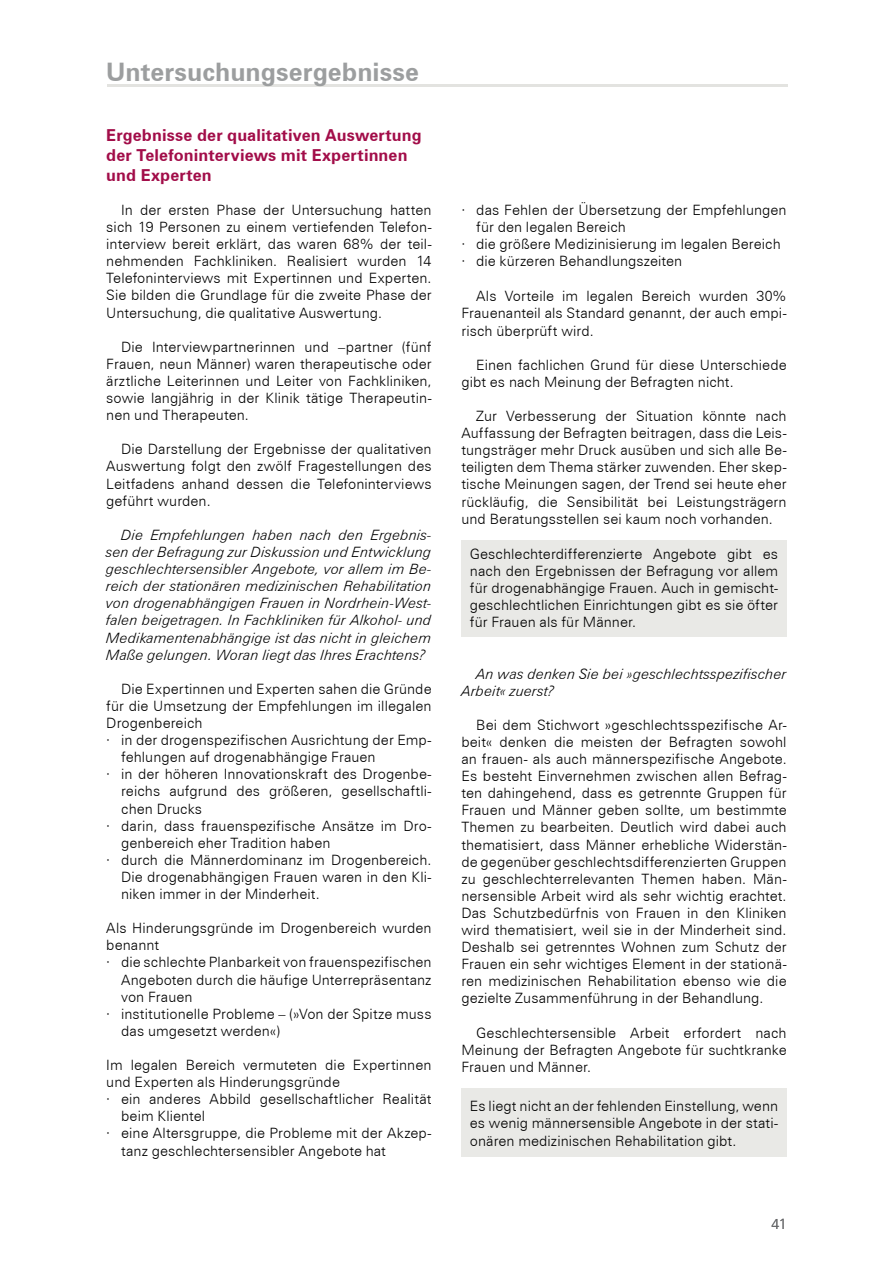
<style>
.page{position:relative;width:893px;height:1263px;background:#fff}
.page>*{position:absolute;margin:0;border:0;box-sizing:border-box;transform-origin:0 0}
.t1{font:700 25.5px "Zurich BT";color:#9c9e9f}
.t2{font:700 16.5px/19.8px "Zurich BT";letter-spacing:.005em;color:#a20d49}
.t3{font:300 14.25px/17.1px "Zurich BT";letter-spacing:.005em;color:#000;text-align:justify}
.t4{font:italic 300 14.25px/17.1px "Zurich BT";letter-spacing:.005em;color:#000;text-align:justify}
.t5{font:300 14.25px "Zurich BT";color:#646567}
</style>
<div class="page">
<div style="left:461px;top:1089px;width:326px;height:68px;background:#e9e9e6"></div>
<div style="left:461px;top:540px;width:326px;height:97px;background:#e9e9e6"></div>
<hr style="left:108px;top:84px;width:680px;height:3px;background:#e3e3e0">
<h1 class="t1" style="left:106px;top:56px;width:314px">Untersuchungsergebnisse</h1>
<p class="t2" style="left:106px;top:125px;width:317px">Ergebnisse der qualitativen Auswertung der Telefoninterviews mit Expertinnen und Experten</p>
<p class="t3" style="left:106px;top:201px;width:327px;text-indent:15px">In der ersten Phase der Untersuchung hatten sich 19 Personen zu einem vertiefenden Telefon&shy;interview bereit erklärt, das waren 68% der teil&shy;nehmenden Fachkliniken. Realisiert wurden 14<br>Telefoninterviews mit Expertinnen und Experten.<br>Sie bilden die Grundlage für die zweite Phase der Untersuchung, die qualitative Auswertung.</p>
<p class="t3" style="left:106px;top:338px;width:327px;text-indent:15px">Die Interviewpartnerinnen und –partner (fünf Frauen, neun Männer) waren therapeutische oder ärztliche Leiterinnen und Leiter von Fachkliniken, sowie langjährig in der Klinik tätige Therapeutin&shy;nen und Therapeuten.</p>
<p class="t3" style="left:106px;top:441px;width:327px;text-indent:15px">Die Darstellung der Ergebnisse der qualitativen Auswertung folgt den zwölf Fragestellungen des Leitfadens anhand dessen die Telefoninterviews geführt wurden.</p>
<p class="t4" style="left:106px;top:526px;width:327px;text-indent:15px">Die Empfehlungen haben nach den Ergebnis&shy;sen der Befragung zur Diskussion und Entwicklung geschlechtersensibler Angebote, vor allem im Be&shy;reich der stationären medizinischen Rehabilitation von drogenabhängigen Frauen in Nordrhein-West&shy;falen beigetragen. In Fachkliniken für Alkohol- und Medikamentenabhängige ist das nicht in gleichem Maße gelungen. Woran liegt das Ihres Erachtens?</p>
<p class="t3" style="left:121px;top:680px;width:312px">Die Expertinnen und Experten sahen die Gründe</p>
<p class="t3" style="left:106px;top:697px;width:327px">für die Umsetzung der Empfehlungen im illegalen</p>
<p class="t3" style="left:106px;top:714px;width:98px">Drogenbereich</p>
<p class="t3" style="left:106px;top:731px;width:327px">· in der drogenspezifischen Ausrichtung der Emp-</p>
<p class="t3" style="left:121px;top:748px;width:256px">fehlungen auf drogenabhängige Frauen</p>
<p class="t3" style="left:106px;top:765px;width:327px">· in der höheren Innovationskraft des Drogenbe-</p>
<p class="t3" style="left:121px;top:783px;width:312px">reichs aufgrund des größeren, gesellschaftli-</p>
<p class="t3" style="left:121px;top:800px;width:82px">chen Drucks</p>
<p class="t3" style="left:106px;top:817px;width:327px">· darin, dass frauenspezifische Ansätze im Dro-</p>
<p class="t3" style="left:121px;top:834px;width:211px">genbereich eher Tradition haben</p>
<p class="t3" style="left:106px;top:851px;width:327px">· durch die Männerdominanz im Drogenbereich.</p>
<p class="t3" style="left:121px;top:868px;width:312px">Die drogenabhängigen Frauen waren in den Kli-</p>
<p class="t3" style="left:121px;top:885px;width:200px">niken immer in der Minderheit.</p>
<p class="t3" style="left:106px;top:919px;width:327px">Als Hinderungsgründe im Drogenbereich wurden</p>
<p class="t3" style="left:106px;top:936px;width:54px">benannt</p>
<p class="t3" style="left:106px;top:954px;width:327px">· die schlechte Planbarkeit von frauenspezifischen</p>
<p class="t3" style="left:121px;top:971px;width:312px">Angeboten durch die häufige Unterrepräsentanz</p>
<p class="t3" style="left:121px;top:988px;width:73px">von Frauen</p>
<p class="t3" style="left:106px;top:1005px;width:327px">· institutionelle Probleme – (»Von der Spitze muss</p>
<p class="t3" style="left:121px;top:1022px;width:160px">das umgesetzt werden«)</p>
<p class="t3" style="left:106px;top:1056px;width:327px">Im legalen Bereich vermuteten die Expertinnen</p>
<p class="t3" style="left:106px;top:1073px;width:235px">und Experten als Hinderungsgründe</p>
<p class="t3" style="left:106px;top:1090px;width:327px">· ein anderes Abbild gesellschaftlicher Realität</p>
<p class="t3" style="left:121px;top:1107px;width:86px">beim Klientel</p>
<p class="t3" style="left:106px;top:1125px;width:327px">· eine Altersgruppe, die Probleme mit der Akzep-</p>
<p class="t3" style="left:121px;top:1142px;width:266px">tanz geschlechtersensibler Angebote hat</p>
<p class="t3" style="left:461px;top:201px;width:327px">· das Fehlen der Übersetzung der Empfehlungen</p>
<p class="t3" style="left:476px;top:218px;width:151px">für den legalen Bereich</p>
<p class="t3" style="left:461px;top:235px;width:321px">· die größere Medizinisierung im legalen Bereich</p>
<p class="t3" style="left:461px;top:252px;width:222px">· die kürzeren Behandlungszeiten</p>
<p class="t3" style="left:461px;top:288px;width:327px;text-indent:15px">Als Vorteile im legalen Bereich wurden 30% Frauenanteil als Standard genannt, der auch empi&shy;risch überprüft wird.</p>
<p class="t3" style="left:461px;top:356px;width:327px;text-indent:15px">Einen fachlichen Grund für diese Unterschiede gibt es nach Meinung der Befragten nicht.</p>
<p class="t3" style="left:461px;top:407px;width:327px;text-indent:15px">Zur Verbesserung der Situation könnte nach Auffassung der Befragten beitragen, dass die Leis&shy;tungsträger mehr Druck ausüben und sich alle Be&shy;teiligten dem Thema stärker zuwenden. Eher skep&shy;tische Meinungen sagen, der Trend sei heute eher rückläufig, die Sensibilität bei Leistungsträgern und Beratungsstellen sei kaum noch vorhanden.</p>
<p class="t3" style="left:470px;top:545px;width:310px">Geschlechterdifferenzierte Angebote gibt es nach den Ergebnissen der Befragung vor allem für drogenabhängige Frauen. Auch in gemischt&shy;geschlechtlichen Einrichtungen gibt es sie öfter für Frauen als für Männer.</p>
<p class="t4" style="left:461px;top:665px;width:327px;text-indent:15px">An was denken Sie bei »geschlechtsspezifischer<br>Arbeit« zuerst?</p>
<p class="t3" style="left:461px;top:716px;width:327px;text-indent:15px">Bei dem Stichwort »geschlechtsspezifische Ar&shy;beit« denken die meisten der Befragten sowohl an frauen- als auch männerspezifische Angebote.<br>Es besteht Einvernehmen zwischen allen Befrag&shy;ten dahingehend, dass es getrennte Gruppen für Frauen und Männer geben sollte, um bestimmte Themen zu bearbeiten. Deutlich wird dabei auch thematisiert, dass Männer erhebliche Widerstän&shy;de gegenüber geschlechtsdifferenzierten Gruppen zu geschlechterrelevanten Themen haben. Män&shy;nersensible Arbeit wird als sehr wichtig erachtet.<br>Das Schutzbedürfnis von Frauen in den Kliniken wird thematisiert, weil sie in der Minderheit sind.<br>Deshalb sei getrenntes Wohnen zum Schutz der Frauen ein sehr wichtiges Element in der stationä&shy;ren medizinischen Rehabilitation ebenso wie die gezielte Zusammenführung in der Behandlung.</p>
<p class="t3" style="left:461px;top:1024px;width:327px;text-indent:15px">Geschlechtersensible Arbeit erfordert nach Meinung der Befragten Angebote für suchtkranke Frauen und Männer.</p>
<p class="t3" style="left:470px;top:1097px;width:310px">Es liegt nicht an der fehlenden Einstellung, wenn es wenig männersensible Angebote in der stati&shy;onären medizinischen Rehabilitation gibt.</p>
<p class="t5" style="left:772px;top:1215px;width:17px">41</p>
</div>
